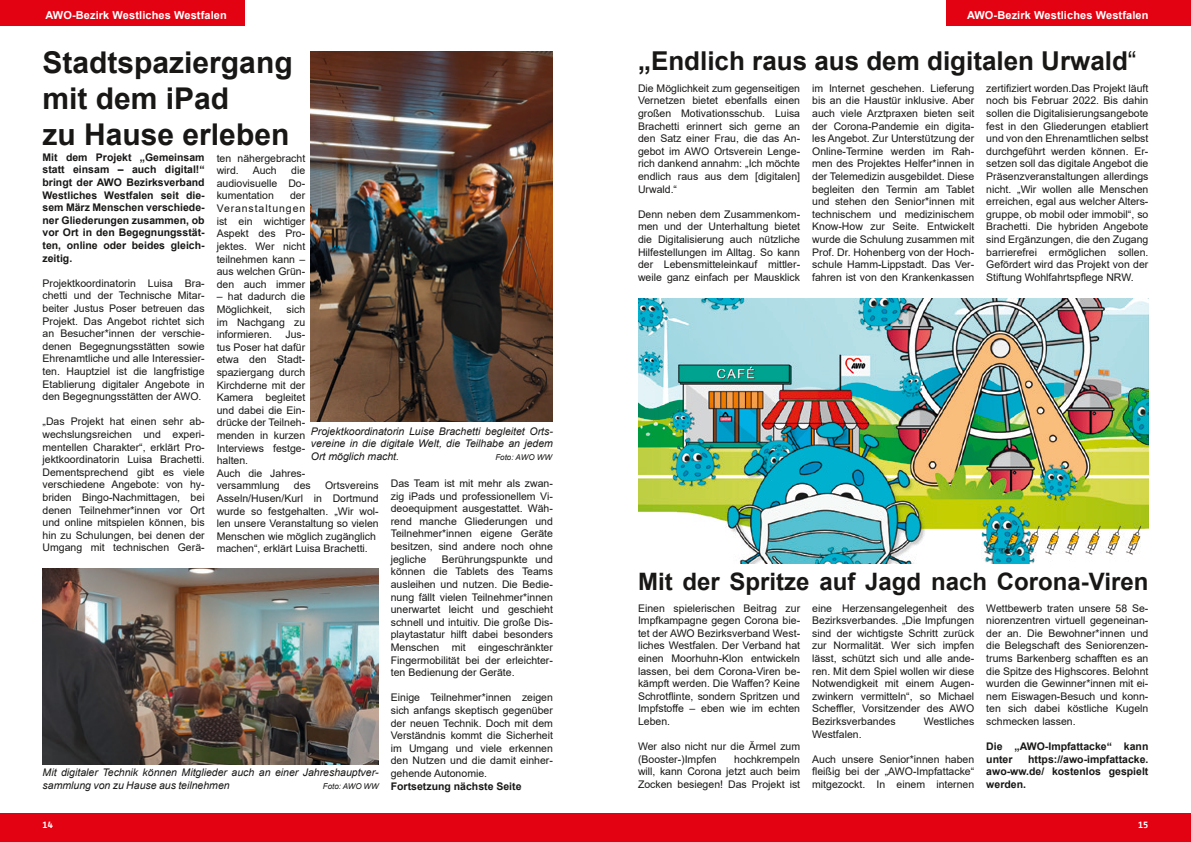
<style>
.page{position:relative;width:1191px;height:842px;background:#fff}
.page>*{position:absolute;margin:0;border:0;box-sizing:border-box;transform-origin:0 0}
.t1{font:700 30px/36px "Arial";color:#181716}
.t2{font:700 26px "Arial";color:#181716}
.t3{font:700 24px "Arial";color:#181716}
.t4{font:700 11px "Arial";letter-spacing:.01em;color:#fff}
.t5{font:10.5px/12.6px "Arial";color:#181716;text-align:justify}
.t6{font:700 10.5px/12.6px "Arial";color:#181716;text-align:justify}
.t7{font:italic 10.5px/12.6px "Arial";color:#181716;text-align:justify}
.t8{font:700 9px "AWO Fago Office";color:#fff}
.t9{font:italic 8px "Arial";color:#181716}
.s1{font-weight:400}
</style>
<div class="page">
<div style="left:0;top:814px;width:1191px;height:28px;background:#e30211"></div>
<div style="left:0;top:0;width:245px;height:26px;background:#e30211"></div>
<div style="left:946px;top:0;width:245px;height:26px;background:#e30211"></div>
<img style="left:311px;top:51px;width:242px;height:370px">
<img style="left:43px;top:569px;width:335px;height:195px">
<img style="left:638px;top:299px;width:510px;height:264px">
<p class="t4" style="left:45px;top:8px;width:183px">AWO-Bezirk Westliches Westfalen</p>
<p class="t4" style="left:967px;top:8px;width:183px">AWO-Bezirk Westliches Westfalen</p>
<h1 class="t1" style="left:43px;top:45px;width:252px">Stadtspaziergang mit dem iPad<br>zu Hause erleben</h1>
<p class="t6" style="left:43px;top:151px;width:164px">Mit dem Projekt „Gemeinsam statt einsam – auch digital!“ bringt der AWO Bezirksverband Westliches Westfalen seit die&shy;sem März Menschen verschiede&shy;ner Gliederungen zusammen, ob vor Ort in den Begegnungsstät&shy;ten, online oder beides gleich&shy;zeitig.</p>
<p class="t5" style="left:43px;top:277px;width:164px">Projektkoordinatorin Luisa Bra&shy;chetti und der Technische Mitar&shy;beiter Justus Poser betreuen das Projekt. Das Angebot richtet sich an Besucher*innen der verschie&shy;denen Begegnungsstätten sowie Ehrenamtliche und alle Interessier&shy;ten. Hauptziel ist die langfristige Etablierung digitaler Angebote in den Begegnungsstätten der AWO.</p>
<p class="t5" style="left:43px;top:415px;width:164px">„Das Projekt hat einen sehr ab&shy;wechslungsreichen und experi&shy;mentellen Charakter“, erklärt Pro&shy;jektkoordinatorin Luisa Brachetti.<br>Dementsprechend gibt es viele verschiedene Angebote: von hy&shy;briden Bingo-Nachmittagen, bei denen Teilnehmer*innen vor Ort und online mitspielen können, bis hin zu Schulungen, bei denen der Umgang mit technischen Gerä-</p>
<p class="t5" style="left:217px;top:152px;width:90px">ten nähergebracht wird.</p>
<p class="t5" style="left:217px;top:164px;width:90px;text-indent:75px">die audiovisuelle Do&shy;kumentation</p>
<p class="t5" style="left:253px;top:164px;width:25px">Auch</p>
<p class="t5" style="left:217px;top:189px;width:90px;text-indent:73px">der Veranstaltungen ist ein wichtiger Aspekt des Pro&shy;jektes. Wer nicht teilnehmen kann – aus welchen Grün&shy;den auch immer</p>
<p class="t5" style="left:217px;top:290px;width:90px">– hat dadurch die<br>Möglichkeit,</p>
<p class="t5" style="left:217px;top:303px;width:90px;text-indent:70px">sich im Nachgang zu informieren.</p>
<p class="t5" style="left:217px;top:328px;width:90px;text-align:left;text-indent:69px">Jus&shy;tus Poser hat dafür etwa den Stadt&shy;spaziergang durch<br>Kirchderne mit der<br>Kamera begleitet und dabei die Ein&shy;drücke der Teilneh&shy;menden in kurzen<br>Interviews festge&shy;halten.<br>Auch die Jahres&shy;versammlung</p>
<p class="t7" style="left:311px;top:425px;width:243px">Projektkoordinatorin Luise Brachetti begleitet Orts&shy;vereine in die digitale Welt, die Teilhabe an jedem Ort möglich macht.</p>
<p class="t9" style="left:495px;top:452px;width:58px">Foto: AWO WW</p>
<p class="t5" style="left:217px;top:479px;width:164px;text-align:left;text-indent:108px">Ortsvereins<br>Asseln/Husen/Kurl in Dortmund wurde so festgehalten. „Wir wol&shy;len unsere Veranstaltung so vielen<br>Menschen wie möglich zugänglich machen“, erklärt Luisa Brachetti.</p>
<p class="t5" style="left:391px;top:477px;width:164px">Das Team ist mit mehr als zwan&shy;zig iPads und professionellem Vi&shy;deoequipment ausgestattet. Wäh&shy;rend manche Gliederungen und Teilnehmer*innen eigene Geräte besitzen, sind andere noch ohne jegliche</p>
<p class="t5" style="left:294px;top:479px;width:18px">des</p>
<p class="t5" style="left:391px;top:553px;width:164px;text-indent:51px">Berührungspunkte und können die Tablets des Teams ausleihen und nutzen. Die Bedie&shy;nung fällt vielen Teilnehmer*innen unerwartet leicht und geschieht schnell und intuitiv. Die große Dis&shy;playtastatur hilft dabei besonders Menschen mit eingeschränkter Fingermobilität bei der erleichter&shy;ten Bedienung der Geräte.</p>
<p class="t5" style="left:391px;top:691px;width:164px">Einige Teilnehmer*innen zeigen sich anfangs skeptisch gegenüber der neuen Technik. Doch mit dem Verständnis kommt die Sicherheit im Umgang und viele erkennen den Nutzen und die damit einher&shy;gehende Autonomie.</p>
<p class="t6" style="left:391px;top:780px;width:132px">Fortsetzung nächste Seite</p>
<p class="t7" style="left:43px;top:766px;width:337px">Mit digitaler Technik können Mitglieder auch an einer Jahreshauptver&shy;sammlung von zu Hause aus teilnehmen</p>
<p class="t9" style="left:323px;top:780px;width:57px">Foto: AWO WW</p>
<h2 class="t2" style="left:638px;top:42px;width:500px">„Endlich raus aus dem digitalen Urwald<span class="s1">“</span></h2>
<p class="t5" style="left:638px;top:82px;width:164px">Die Möglichkeit zum gegenseitigen Vernetzen bietet ebenfalls einen großen Motivationsschub. Luisa Brachetti erinnert sich gerne an den Satz einer Frau, die das An&shy;gebot im AWO Ortsverein Lenge&shy;rich dankend annahm: „Ich möchte endlich raus aus dem [digitalen] Urwald.“</p>
<p class="t5" style="left:638px;top:208px;width:164px">Denn neben dem Zusammenkom&shy;men und der Unterhaltung bietet die Digitalisierung auch nützliche Hilfestellungen im Alltag. So kann der Lebensmitteleinkauf mittler&shy;weile ganz einfach per Mausklick</p>
<p class="t5" style="left:812px;top:82px;width:164px">im Internet geschehen. Lieferung bis an die Haustür inklusive. Aber auch viele Arztpraxen bieten seit der Corona-Pandemie ein digita&shy;les Angebot. Zur Unterstützung der Online-Termine werden im Rah&shy;men des Projektes Helfer*innen in der Telemedizin ausgebildet. Diese begleiten den Termin am Tablet und stehen den Senior*innen mit technischem und medizinischem Know-How zur Seite. Entwickelt wurde die Schulung zusammen mit Prof. Dr. Hohenberg von der Hoch&shy;schule Hamm-Lippstadt. Das Ver&shy;fahren ist von den Krankenkassen</p>
<p class="t5" style="left:986px;top:82px;width:164px">zertifiziert worden.Das Projekt läuft noch bis Februar 2022. Bis dahin sollen die Digitalisierungsangebote fest in den Gliederungen etabliert und von den Ehrenamtlichen selbst durchgeführt werden können. Er&shy;setzen soll das digitale Angebot die Präsenzveranstaltungen allerdings nicht. „Wir wollen alle Menschen erreichen, egal aus welcher Alters&shy;gruppe, ob mobil oder immobil“, so Brachetti. Die hybriden Angebote sind Ergänzungen, die den Zugang barrierefrei ermöglichen sollen.<br>Gefördert wird das Projekt von der Stiftung Wohlfahrtspflege NRW.</p>
<h3 class="t3" style="left:638px;top:565px;width:512px">Mit der Spritze auf Jagd nach Corona-Viren</h3>
<p class="t5" style="left:638px;top:601px;width:164px">Einen spielerischen Beitrag zur Impfkampagne gegen Corona bie&shy;tet der AWO Bezirksverband West&shy;liches Westfalen. Der Verband hat einen Moorhuhn-Klon entwickeln lassen, bei dem Corona-Viren be&shy;kämpft werden. Die Waffen? Keine Schrotflinte, sondern Spritzen und Impfstoffe – eben wie im echten Leben.</p>
<p class="t5" style="left:638px;top:740px;width:164px">Wer also nicht nur die Ärmel zum (Booster-)Impfen</p>
<p class="t5" style="left:638px;top:753px;width:164px;text-indent:96px">hochkrempeln will, kann Corona jetzt auch beim Zocken besiegen! Das Projekt ist</p>
<p class="t5" style="left:812px;top:601px;width:164px">eine Herzensangelegenheit des Bezirksverbandes. „Die Impfungen sind der wichtigste Schritt zurück zur Normalität. Wer sich impfen lässt, schützt sich und alle ande&shy;ren. Mit dem Spiel wollen wir diese Notwendigkeit mit einem Augen&shy;zwinkern vermitteln“, so Michael Scheffler, Vorsitzender des AWO Bezirksverbandes</p>
<p class="t5" style="left:923px;top:715px;width:52px">Westliches</p>
<p class="t5" style="left:812px;top:727px;width:51px">Westfalen.</p>
<p class="t5" style="left:812px;top:753px;width:164px">Auch unsere Senior*innen haben fleißig bei der „AWO-Impfattacke“ mitgezockt. In einem internen</p>
<p class="t5" style="left:986px;top:601px;width:164px">Wettbewerb traten unsere 58 Se&shy;niorenzentren virtuell gegeneinan&shy;der an. Die Bewohner*innen und die Belegschaft des Seniorenzen&shy;trums Barkenberg schafften es an die Spitze des Highscores. Belohnt wurden die Gewinner*innen mit ei&shy;nem Eiswagen-Besuch und konn&shy;ten sich dabei köstliche Kugeln schmecken lassen.</p>
<p class="t6" style="left:986px;top:740px;width:164px">Die „AWO-Impfattacke“ kann unter</p>
<p class="t6" style="left:986px;top:753px;width:164px;text-indent:42px">https://awo-impfattacke. awo-ww.de/ kostenlos gespielt werden.</p>
<p class="t8" style="left:43px;top:819px;width:12px">14</p>
<p class="t8" style="left:1138px;top:819px;width:12px">15</p>
</div>
